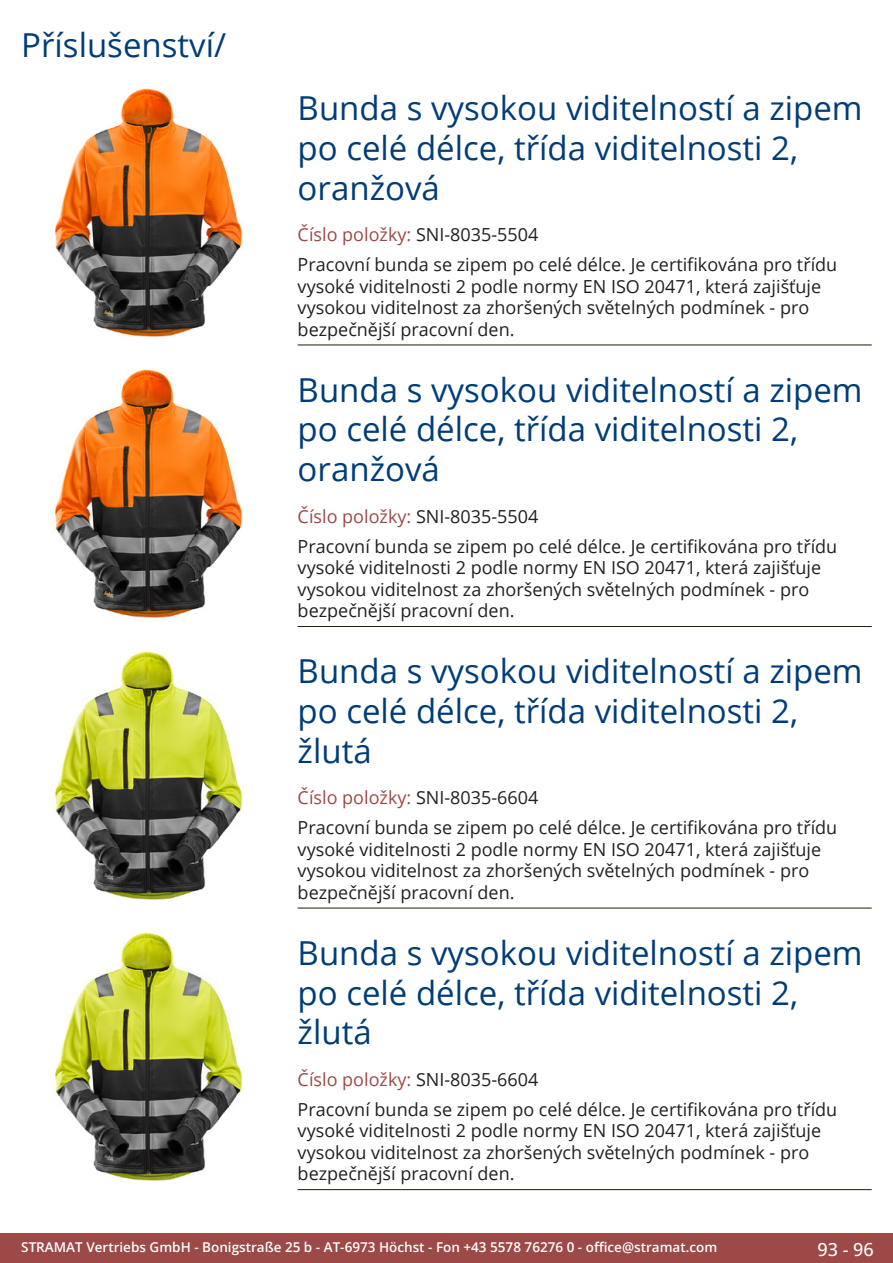
<style>
.page{position:relative;width:893px;height:1263px;background:#fff}
.page>*{position:absolute;margin:0;border:0;box-sizing:border-box;transform-origin:0 0}
.Produkttitel{font:33px/39.6px "Open Sans";color:#003d78}
.RastTitel{font:33px "Open Sans";color:#003d78}
.Beschreibung_Text{font:18px/21.6px "Open Sans";color:#231f20}
.TechDaten_Überschrif{font:18px "Open Sans";color:#9c4948}
.t1{font:500 18px "Open Sans";color:#fff}
.t2{font:600 13.5px "Open Sans";color:#fff}
.s1{color:#231f20}
</style>
<div class="page">
<div style="left:0;top:1233px;width:893px;height:30px;background:#9c4948"></div>
<hr style="left:298px;top:345px;width:574px;height:1px;background:#201d08">
<hr style="left:298px;top:626px;width:574px;height:1px;background:#201d08">
<hr style="left:298px;top:908px;width:574px;height:1px;background:#201d08">
<hr style="left:298px;top:1189px;width:574px;height:1px;background:#201d08">
<img style="left:55px;top:88px;width:188px;height:249px">
<img style="left:55px;top:369px;width:188px;height:249px">
<img style="left:55px;top:651px;width:188px;height:249px">
<img style="left:55px;top:932px;width:188px;height:249px">
<p class="RastTitel" style="left:21px;top:22px;width:206px">Příslušenství/</p>
<p class="Produkttitel" style="left:298px;top:88px;width:566px">Bunda s vysokou viditelností a zipem po celé délce, třída viditelnosti 2, oranžová</p>
<p class="TechDaten_Überschrif" style="left:298px;top:222px;width:242px">Číslo položky: <span class="s1">SNI-8035-5504</span></p>
<p class="Beschreibung_Text" style="left:298px;top:253px;width:541px">Pracovní bunda se zipem po celé délce. Je certifikována pro třídu vysoké viditelnosti 2 podle normy EN ISO 20471, která zajišťuje vysokou viditelnost za zhoršených světelných podmínek - pro bezpečnější pracovní den.</p>
<p class="Produkttitel" style="left:298px;top:369px;width:566px">Bunda s vysokou viditelností a zipem po celé délce, třída viditelnosti 2, oranžová</p>
<p class="TechDaten_Überschrif" style="left:298px;top:504px;width:242px">Číslo položky: <span class="s1">SNI-8035-5504</span></p>
<p class="Beschreibung_Text" style="left:298px;top:535px;width:541px">Pracovní bunda se zipem po celé délce. Je certifikována pro třídu vysoké viditelnosti 2 podle normy EN ISO 20471, která zajišťuje vysokou viditelnost za zhoršených světelných podmínek - pro bezpečnější pracovní den.</p>
<p class="Produkttitel" style="left:298px;top:651px;width:566px">Bunda s vysokou viditelností a zipem po celé délce, třída viditelnosti 2, žlutá</p>
<p class="TechDaten_Überschrif" style="left:298px;top:785px;width:242px">Číslo položky: <span class="s1">SNI-8035-6604</span></p>
<p class="Beschreibung_Text" style="left:298px;top:816px;width:541px">Pracovní bunda se zipem po celé délce. Je certifikována pro třídu vysoké viditelnosti 2 podle normy EN ISO 20471, která zajišťuje vysokou viditelnost za zhoršených světelných podmínek - pro bezpečnější pracovní den.</p>
<p class="Produkttitel" style="left:298px;top:932px;width:566px">Bunda s vysokou viditelností a zipem po celé délce, třída viditelnosti 2, žlutá</p>
<p class="TechDaten_Überschrif" style="left:298px;top:1067px;width:242px">Číslo položky: <span class="s1">SNI-8035-6604</span></p>
<p class="Beschreibung_Text" style="left:298px;top:1098px;width:541px">Pracovní bunda se zipem po celé délce. Je certifikována pro třídu vysoké viditelnosti 2 podle normy EN ISO 20471, která zajišťuje vysokou viditelnost za zhoršených světelných podmínek - pro bezpečnější pracovní den.</p>
<p class="t2" style="left:21px;top:1238px;width:698px">STRAMAT Vertriebs GmbH - Bonigstraße 25 b - AT-6973 Höchst - Fon +43 5578 76276 0 - office@stramat.com</p>
<p class="t1" style="left:817px;top:1237px;width:58px">93 - 96</p>
</div>
